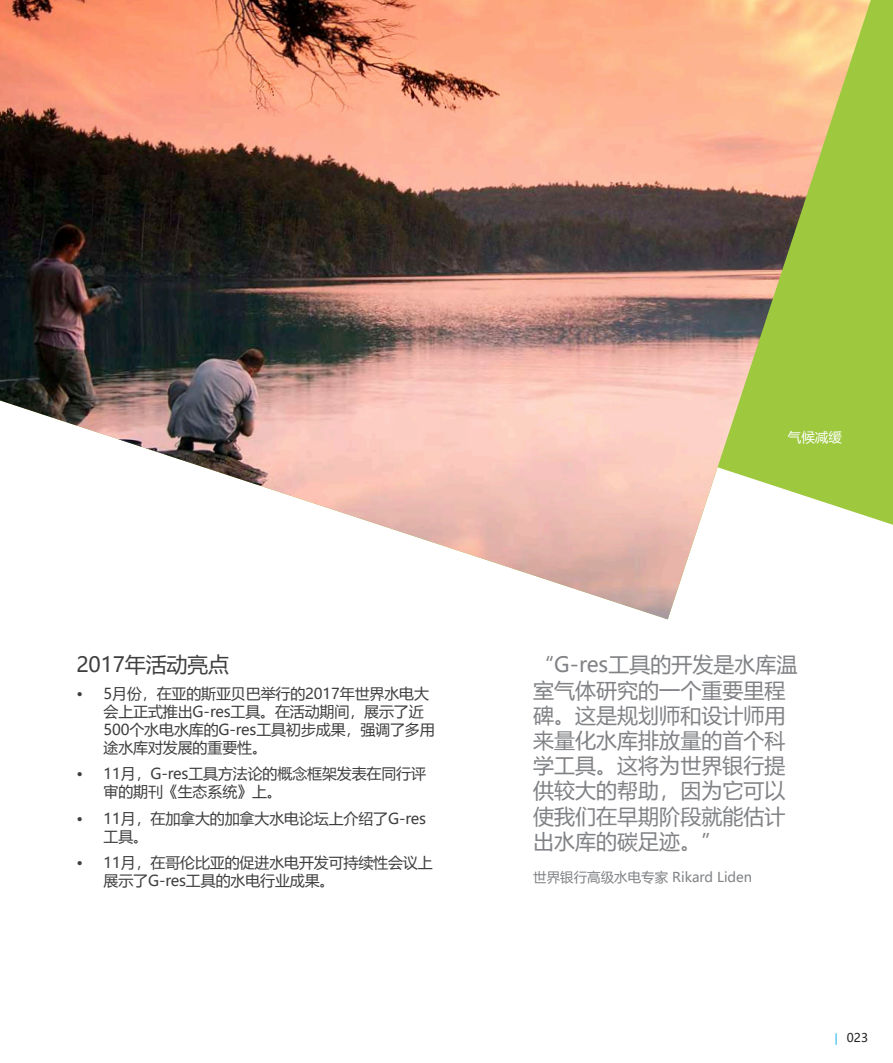
<style>
.page{position:relative;width:893px;height:1063px;background:#fff}
.page>*{position:absolute;margin:0;border:0;box-sizing:border-box;transform-origin:0 0}
.t1{font:21px/25.2px "Microsoft Ya Hei";color:#808285}
.t2{font:21px "Microsoft Ya Hei";letter-spacing:-.01em;color:#3e3e3f}
.t3{font:15px/18px "Microsoft Ya Hei";letter-spacing:-.01em;color:#3e3e3f}
.t4{font:13.5px "Microsoft Ya Hei";color:#808285}
.t5{font:13.5px "Microsoft Ya Hei";color:#fff}
.t6{font:12px "Microsoft Ya Hei";color:#231f20}
.s1{font-size:10.5px;color:#00abe8}
</style>
<div class="page">
<div style="left:871px;top:0;width:22px;height:525px;background:#9ec93e"></div>
<img style="left:0;top:0;width:871px;height:619px">
<h1 class="t2" style="left:77px;top:651px;width:154px">2017年活动亮点</h1>
<p class="t3" style="left:104px;top:684px;width:333px;text-indent:-27px">• 5月份，在亚的斯亚贝巴举行的2017年世界水电大会上正式推出G-res工具。在活动期间，展示了近<br>500个水电水库的G-res工具初步成果，强调了多用途水库对发展的重要性。</p>
<p class="t3" style="left:104px;top:764px;width:324px;text-indent:-27px">• 11月，G-res工具方法论的概念框架发表在同行评审的期刊《生态系统》上。</p>
<p class="t3" style="left:104px;top:809px;width:324px;text-indent:-27px">• 11月，在加拿大的加拿大水电论坛上介绍了G-res工具。</p>
<p class="t3" style="left:104px;top:853px;width:331px;text-indent:-27px">• 11月，在哥伦比亚的促进水电开发可持续性会议上展示了G-res工具的水电行业成果。</p>
<p class="t5" style="left:788px;top:428px;width:55px">气候减缓</p>
<h1 class="t1" style="left:533px;top:652px;width:266px">“G-res工具的开发是水库温室气体研究的一个重要里程碑。这是规划师和设计师用来量化水库排放量的首个科学工具。这将为世界银行提供较大的帮助，因为它可以使我们在早期阶段就能估计出水库的碳足迹。”</h1>
<p class="t4" style="left:533px;top:868px;width:220px">世界银行高级水电专家 Rikard Liden</p>
<p class="t6" style="left:835px;top:1029px;width:35px"><span class="s1">|</span> 023</p>
</div>
